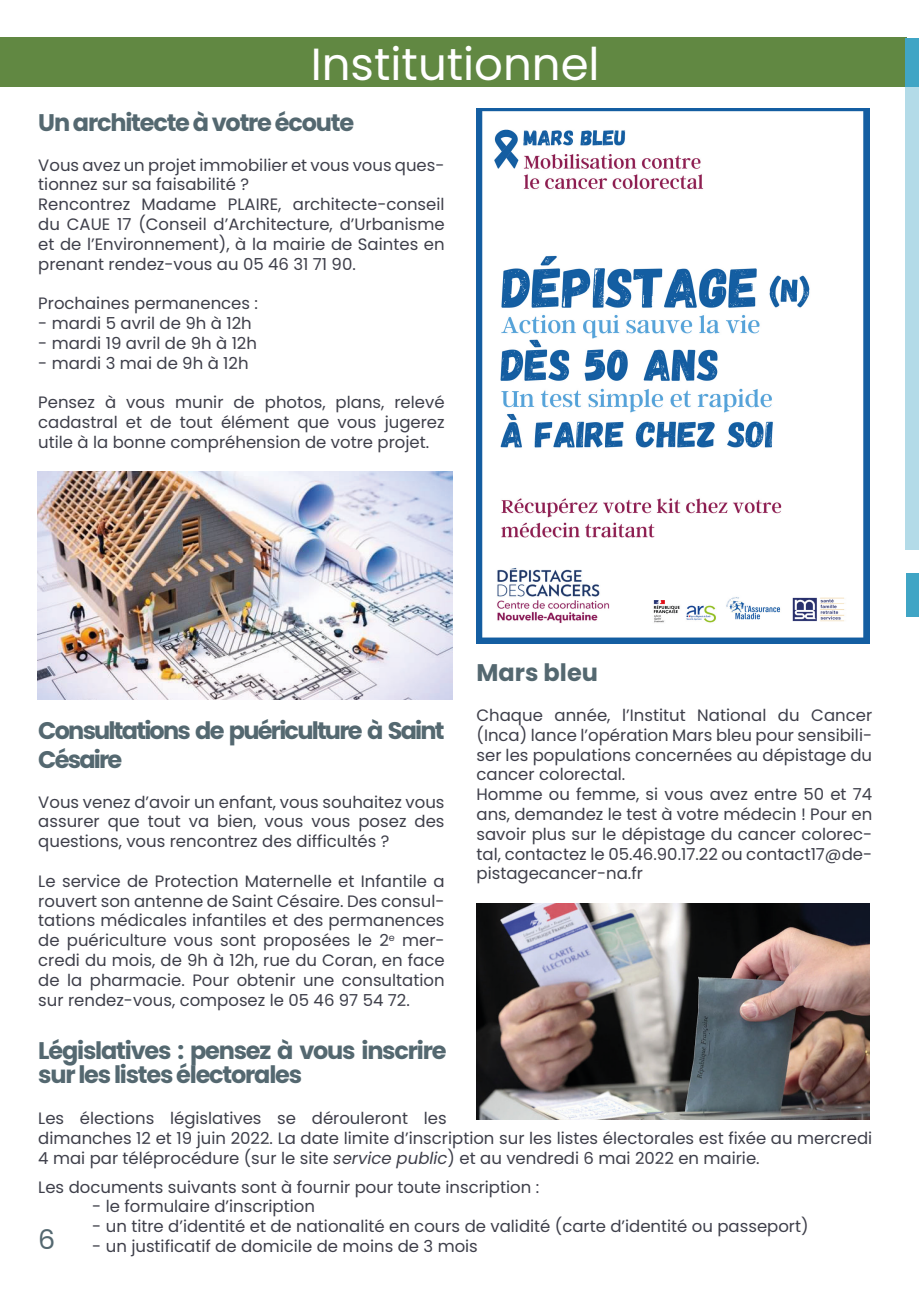
<style>
.page{position:relative;width:919px;height:1289px;background:#fff}
.page>*{position:absolute;margin:0;border:0;box-sizing:border-box;transform-origin:0 0}
.t1{font:45px "Poppins";color:#fff}
.t2{font:27px "Poppins";color:#546870}
.t3{font:700 24px/24px "Poppins";letter-spacing:-.05em;color:#546870}
.t4{font:700 24px/28.8px "Poppins";letter-spacing:-.075em;color:#546870}
.t5{font:700 24px "Poppins";color:#546870}
.t6{font:16.5px/19.8px "Poppins";color:#3e3f4a;text-align:justify}
.s1{font-style:italic}
</style>
<div class="page">
<div style="left:905px;top:87px;width:13px;height:463px;background:#b3dbe8"></div>
<div style="left:0;top:37px;width:906px;height:50px;background:#618842"></div>
<div style="left:906px;top:573px;width:12px;height:43px;background:#40a5c5"></div>
<div style="left:905px;top:38px;width:13px;height:49px;background:#40a5c5"></div>
<img style="left:476px;top:903px;width:393px;height:215px">
<img style="left:37px;top:471px;width:415px;height:228px">
<img style="left:476px;top:108px;width:393px;height:535px">
<p class="t1" style="left:311px;top:38px;width:290px">Institutionnel</p>
<p class="t3" style="left:38px;top:111px;width:317px">Un architecte à votre écoute</p>
<p class="t6" style="left:38px;top:155px;width:408px">Vous avez un projet immobilier et vous vous ques&shy;tionnez sur sa faisabilité ?</p>
<p class="t6" style="left:38px;top:194px;width:408px">Rencontrez Madame PLAIRE, architecte-conseil du CAUE 17 (Conseil d’Architecture, d’Urbanisme et de l’Environnement), à la mairie de Saintes en prenant rendez-vous au 05 46 31 71 90.</p>
<p class="t6" style="left:38px;top:293px;width:221px">Prochaines permanences :</p>
<p class="t6" style="left:38px;top:313px;width:215px">- mardi 5 avril de 9h à 12h</p>
<p class="t6" style="left:38px;top:333px;width:220px">- mardi 19 avril de 9h à 12h</p>
<p class="t6" style="left:38px;top:353px;width:212px">- mardi 3 mai de 9h à 12h</p>
<p class="t6" style="left:38px;top:392px;width:408px">Pensez à vous munir de photos, plans, relevé cadastral et de tout élément que vous jugerez utile à la bonne compréhension de votre projet.</p>
<p class="t4" style="left:38px;top:716px;width:408px">Consultations de puériculture à Saint<br>Césaire</p>
<p class="t6" style="left:38px;top:792px;width:408px">Vous venez d’avoir un enfant, vous souhaitez vous assurer que tout va bien, vous vous posez des questions, vous rencontrez des difficultés ?</p>
<p class="t6" style="left:38px;top:871px;width:408px">Le service de Protection Maternelle et Infantile a rouvert son antenne de Saint Césaire. Des consul&shy;tations médicales infantiles et des permanences de puériculture vous sont proposées le 2<sup>e</sup> mer&shy;credi du mois, de 9h à 12h, rue du Coran, en face de la pharmacie. Pour obtenir une consultation sur rendez-vous, composez le 05 46 97 54 72.</p>
<p class="t5" style="left:476px;top:659px;width:123px">Mars bleu</p>
<p class="t6" style="left:476px;top:705px;width:397px">Chaque année, l’Institut National du Cancer (Inca) lance l’opération Mars bleu pour sensibili&shy;ser les populations concernées au dépistage du cancer colorectal.</p>
<p class="t6" style="left:476px;top:784px;width:397px">Homme ou femme, si vous avez entre 50 et 74 ans, demandez le test à votre médecin ! Pour en savoir plus sur le dépistage du cancer colorec&shy;tal, contactez le 05.46.90.17.22 ou contact17@de&shy;pistagecancer-na.fr</p>
<p class="t3" style="left:38px;top:1038px;width:410px">Législatives : pensez à vous inscrire sur les listes électorales</p>
<p class="t6" style="left:38px;top:1108px;width:835px;text-align:left">Les élections législatives se dérouleront les<br>dimanches 12 et 19 juin 2022. La date limite d’inscription sur les listes électorales est fixée au mercredi<br>4 mai par téléprocédure (sur le site <span class="s1">service public</span>) et au vendredi 6 mai 2022 en mairie.</p>
<p class="t6" style="left:38px;top:1176px;width:502px">Les documents suivants sont à fournir pour toute inscription :</p>
<p class="t6" style="left:92px;top:1196px;width:224px">- le formulaire d’inscription</p>
<p class="t6" style="left:92px;top:1216px;width:717px">- un titre d’identité et de nationalité en cours de validité (carte d’identité ou passeport)</p>
<p class="t6" style="left:92px;top:1236px;width:387px">- un justificatif de domicile de moins de 3 mois</p>
<h2 class="t2" style="left:38px;top:1224px;width:19px">6</h2>
</div>
